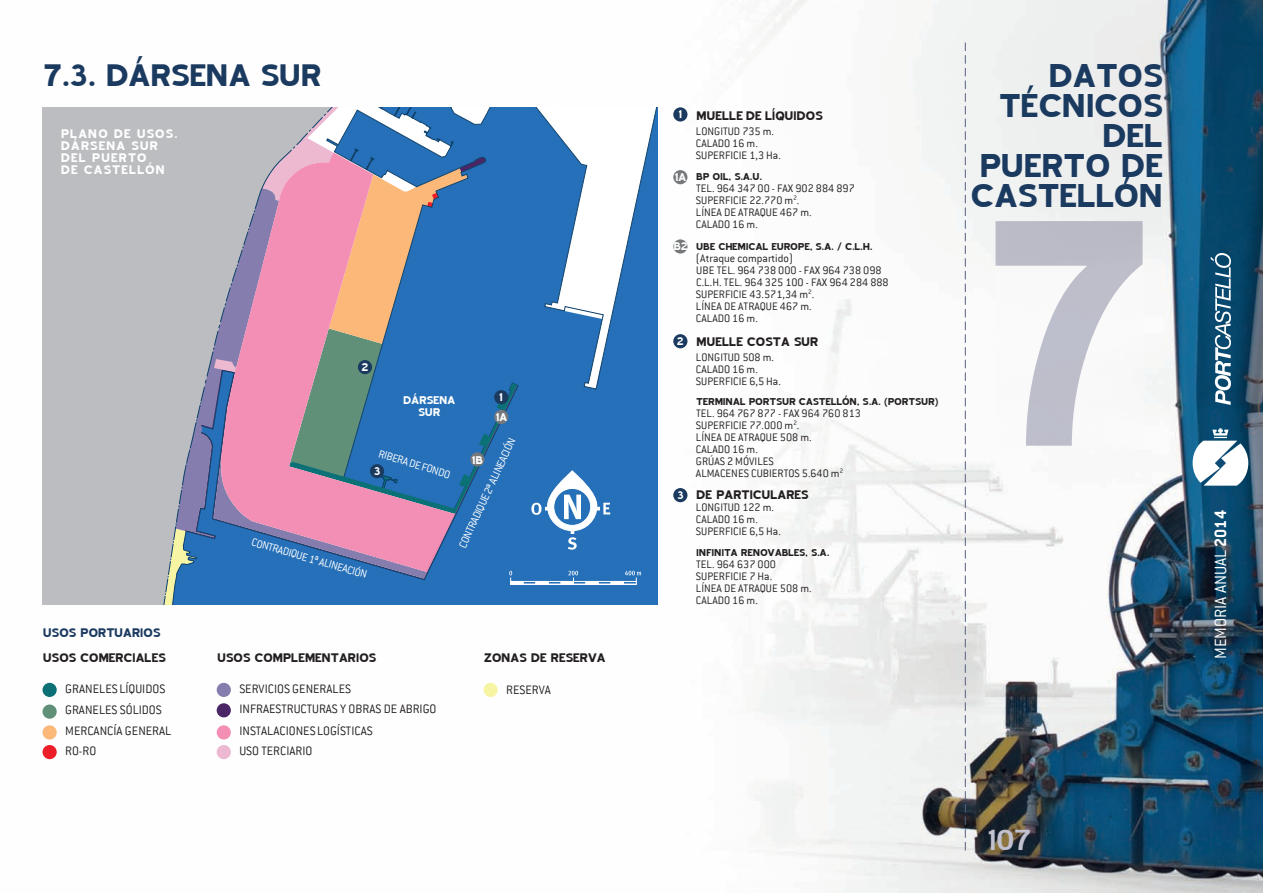
<style>
.page{position:relative;width:1263px;height:893px;background:#fff}
.page>*{position:absolute;margin:0;border:0;box-sizing:border-box;transform-origin:0 0}
.t1{font:700 39.75px/30px "Blue Highway";letter-spacing:-.07em;color:#1b3a60;text-align:right}
.t2{font:700 37.5px "Blue Highway";letter-spacing:-.075em;color:#1b3a60}
.t3{font:36px "Blue Highway";color:#c2c1cf}
.t4{font:300 18px "Conduit ITC";color:#fff}
.t5{font:700 15px "Blue Highway";letter-spacing:-.07em;color:#231f20}
.t6{font:700 15px/12px "Blue Highway";color:#fff}
.t7{font:700 15px "Blue Highway";letter-spacing:-.07em;color:#1b3a60}
.t8{font:700 13.65px "Blue Highway";color:#fff}
.t9{font:300 13.5px/20.7px "Conduit ITC";color:#231f20}
.t10{font:700 13.5px/12px "Blue Highway";letter-spacing:-.07em;color:#fff;text-align:center}
.t11{font:300 12px/12px "Conduit ITC";color:#231f20}
.t12{font:700 12px "Blue Highway";letter-spacing:-.07em;color:#231f20}
.t13{font:300 12px "Conduit ITC";color:#fff}
.s1{font-weight:700}
</style>
<div class="page">
<img style="left:42px;top:0;width:1221px;height:893px">
<svg style="left:1211px;top:253px;width:20px;height:152px"></svg>
<svg style="left:1192px;top:428px;width:56px;height:58px"></svg>
<svg style="left:965px;top:43px;width:1px;height:807px"></svg>
<img style="left:996px;top:221px;width:147px;height:225px">
<div style="left:673px;top:107px;width:14px;height:15px;background:#1b3a60;border-radius:50%"></div>
<div style="left:673px;top:334px;width:14px;height:14px;background:#1b3a60;border-radius:50%"></div>
<div style="left:673px;top:488px;width:14px;height:14px;background:#1b3a60;border-radius:50%"></div>
<div style="left:673px;top:170px;width:14px;height:14px;background:#75797b;border-radius:50%"></div>
<div style="left:673px;top:239px;width:14px;height:15px;background:#75797b;border-radius:50%"></div>
<div style="left:43px;top:107px;width:115px;height:497px;background:#bcbdc0"></div>
<div style="left:523px;top:490px;width:134px;height:114px;background:#2570b8"></div>
<svg style="left:523px;top:107px;width:134px;height:383px"></svg>
<div style="left:43px;top:683px;width:14px;height:14px;background:#0b7177;border-radius:50%"></div>
<div style="left:43px;top:704px;width:14px;height:15px;background:#609078;border-radius:50%"></div>
<div style="left:43px;top:725px;width:14px;height:14px;background:#fbb878;border-radius:50%"></div>
<div style="left:43px;top:745px;width:14px;height:14px;background:#ec1e27;border-radius:50%"></div>
<div style="left:217px;top:745px;width:14px;height:14px;background:#ecb9d1;border-radius:50%"></div>
<div style="left:483px;top:683px;width:15px;height:14px;background:#f7f4a3;border-radius:50%"></div>
<div style="left:217px;top:683px;width:14px;height:14px;background:#847dad;border-radius:50%"></div>
<div style="left:217px;top:703px;width:14px;height:14px;background:#4b2667;border-radius:50%"></div>
<div style="left:217px;top:725px;width:14px;height:14px;background:#f38eb4;border-radius:50%"></div>
<div style="left:510px;top:581px;width:64px;height:4px;border:1px solid #fff"></div>
<svg style="left:536px;top:581px;width:12px;height:3px"></svg>
<div style="left:573px;top:581px;width:63px;height:4px;border:1px solid #fff"></div>
<hr style="left:511px;top:584px;width:125px;height:1px;background:#fff">
<svg style="left:611px;top:571px;width:30px;height:13px"></svg>
<svg style="left:561px;top:571px;width:17px;height:13px"></svg>
<svg style="left:158px;top:107px;width:365px;height:497px"></svg>
<svg style="left:531px;top:471px;width:79px;height:79px"></svg>
<h2 class="t2" style="left:43px;top:56px;width:282px">7.3. DÁRSENA SUR</h2>
<p class="t6" style="left:60px;top:128px;width:119px">PLANO DE USOS.<br>DÁRSENA SUR<br>DEL PUERTO<br>DE CASTELLÓN</p>
<p class="t8" style="left:361px;top:360px;width:9px">2</p>
<p class="t10" style="left:403px;top:394px;width:55px">DÁRSENA<br>SUR</p>
<p class="t13" style="left:381px;top:447px;width:76px;rotate:17deg">RIBERA DE FONDO</p>
<p class="t13" style="left:456px;top:544px;width:121px;rotate:-65deg">CONTRADIQUE 2ª ALINEACIÓN</p>
<p class="t10" style="left:499px;top:391px;width:6px">1</p>
<p class="t10" style="left:495px;top:411px;width:14px">1A</p>
<p class="t10" style="left:472px;top:454px;width:13px">1B</p>
<p class="t8" style="left:373px;top:464px;width:9px">3</p>
<p class="t13" style="left:254px;top:535px;width:121px;rotate:16deg">CONTRADIQUE 1ª ALINEACIÓN</p>
<p class="t7" style="left:43px;top:625px;width:120px">USOS PORTUARIOS</p>
<p class="t5" style="left:43px;top:650px;width:125px">USOS COMERCIALES</p>
<p class="t5" style="left:217px;top:650px;width:162px">USOS COMPLEMENTARIOS</p>
<p class="t5" style="left:483px;top:650px;width:124px">ZONAS DE RESERVA</p>
<p class="t9" style="left:65px;top:678px;width:108px">GRANELES LÍQUIDOS<br>GRANELES SÓLIDOS<br>MERCANCÍA GENERAL<br>RO-RO</p>
<p class="t9" style="left:239px;top:678px;width:113px">SERVICIOS GENERALES</p>
<p class="t9" style="left:506px;top:679px;width:46px">RESERVA</p>
<p class="t9" style="left:239px;top:698px;width:199px;line-height:22px">INFRAESTRUCTURAS Y OBRAS DE ABRIGO<br>INSTALACIONES LOGÍSTICAS</p>
<p class="t9" style="left:239px;top:740px;width:75px">USO TERCIARIO</p>
<p class="t10" style="left:678px;top:108px;width:6px">1</p>
<p class="t10" style="left:674px;top:171px;width:14px">1A</p>
<p class="t10" style="left:673px;top:240px;width:16px">B2</p>
<p class="t10" style="left:676px;top:334px;width:9px">2</p>
<p class="t10" style="left:677px;top:489px;width:9px">3</p>
<p class="t5" style="left:696px;top:108px;width:129px">MUELLE DE LÍQUIDOS</p>
<p class="t11" style="left:696px;top:125px;width:86px">LONGITUD 735 m.<br>CALADO 16 m.<br>SUPERFICIE 1,3 Ha.</p>
<p class="t12" style="left:696px;top:171px;width:68px">BP OIL, S.A.U.</p>
<p class="t11" style="left:696px;top:182px;width:160px">TEL. 964 347 00 - FAX 902 884 897<br>SUPERFICIE 22.770 m<sup>2</sup>.<br>LÍNEA DE ATRAQUE 467 m.<br>CALADO 16 m.</p>
<p class="t12" style="left:696px;top:240px;width:178px">UBE CHEMICAL EUROPE, S.A. / C.L.H.</p>
<p class="t11" style="left:696px;top:252px;width:194px">(Atraque compartido)<br>UBE TEL. 964 738 000 - FAX 964 738 098<br>C.L.H. TEL. 964 325 100 - FAX 964 284 888<br>SUPERFICIE 43.571,34 m<sup>2</sup>.<br>LÍNEA DE ATRAQUE 467 m.<br>CALADO 16 m.</p>
<p class="t5" style="left:696px;top:333px;width:124px">MUELLE COSTA SUR</p>
<p class="t11" style="left:696px;top:351px;width:86px">LONGITUD 508 m.<br>CALADO 16 m.<br>SUPERFICIE 6,5 Ha.</p>
<p class="t12" style="left:696px;top:395px;width:244px">TERMINAL PORTSUR CASTELLÓN, S.A. (PORTSUR)</p>
<p class="t11" style="left:696px;top:407px;width:166px">TEL. 964 767 877 - FAX 964 760 813<br>SUPERFICIE 77.000 m<sup>2</sup>.<br>LÍNEA DE ATRAQUE 508 m.<br>CALADO 16 m.<br>GRÚAS 2 MÓVILES<br>ALMACENES CUBIERTOS 5.640 m<sup>2</sup></p>
<p class="t5" style="left:696px;top:487px;width:115px">DE PARTICULARES</p>
<p class="t11" style="left:696px;top:501px;width:86px">LONGITUD 122 m.<br>CALADO 16 m.<br>SUPERFICIE 6,5 Ha.</p>
<p class="t12" style="left:696px;top:546px;width:135px">INFINITA RENOVABLES, S.A.</p>
<p class="t11" style="left:696px;top:558px;width:117px">TEL. 964 637 000<br>SUPERFICIE 7 Ha.<br>LÍNEA DE ATRAQUE 508 m.<br>CALADO 16 m.</p>
<h1 class="t1" style="left:970px;top:60px;width:196px">DATOS<br>TÉCNICOS<br>DEL<br>PUERTO DE<br>CASTELLÓN</h1>
<h3 class="t4" style="left:1210px;top:659px;width:150px;rotate:-90deg">MEMORIA ANUAL <span class="s1">2014</span></h3>
<h3 class="t3" style="left:986px;top:822px;width:47px">107</h3>
</div>
